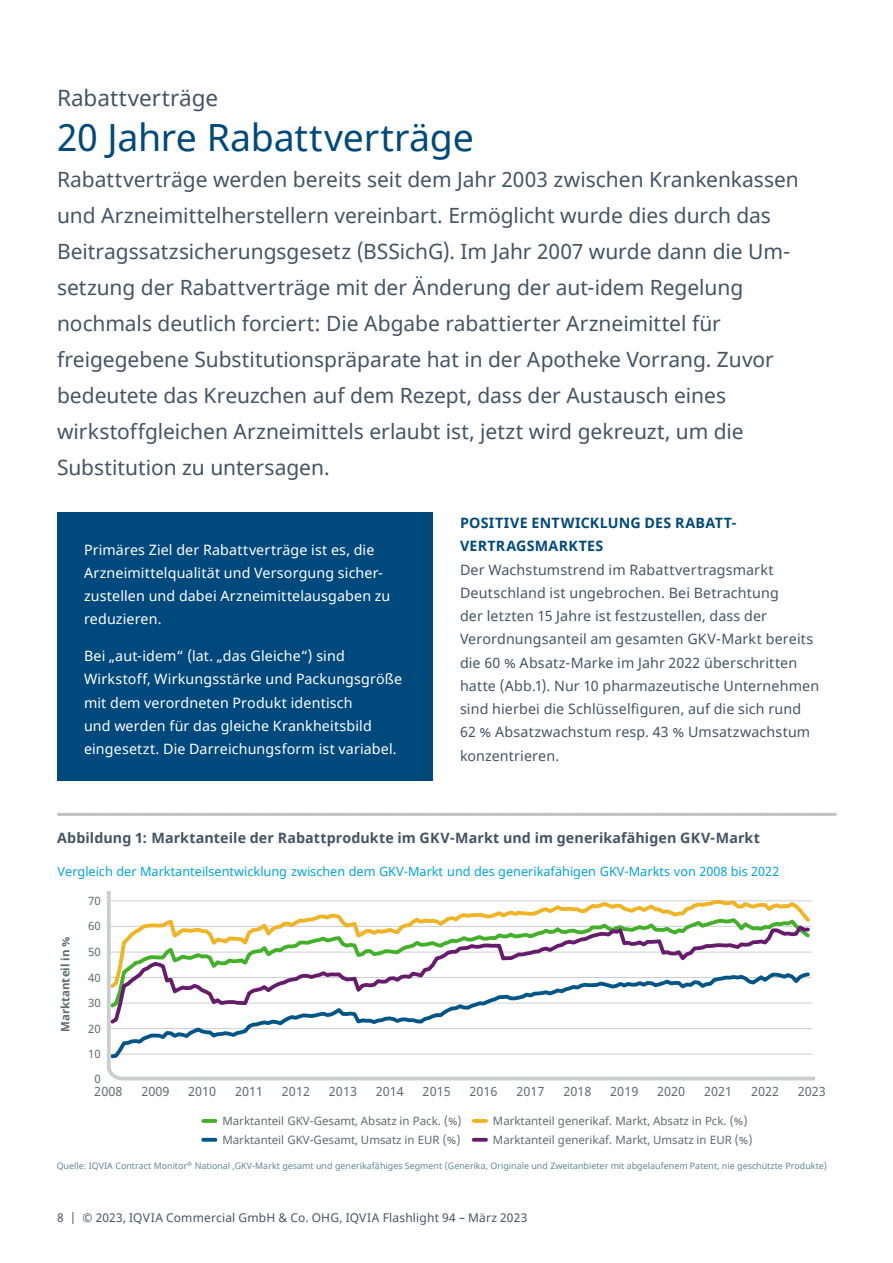
<style>
.page{position:relative;width:893px;height:1263px;background:#fff}
.page>*{position:absolute;margin:0;border:0;box-sizing:border-box;transform-origin:0 0}
.t1{font:37.5px "Noto Sans";letter-spacing:-.005em;color:#00497c}
.t2{font:22.5px "Noto Sans";color:#435465}
.t3{font:21px/36px "Noto Sans";color:#435465}
.t4{font:14.25px/23.2px "Noto Sans";letter-spacing:.01em;color:#435465}
.t5{font:14.25px/23.2px "Noto Sans";letter-spacing:.01em;color:#fff}
.t6{font:700 14.25px "Noto Sans";letter-spacing:.01em;color:#435465}
.t7{font:700 14.25px/23.2px "Noto Sans";letter-spacing:.02em;color:#00497c}
.t8{font:12.75px "Noto Sans";color:#00a3e0}
.t9{font:12.75px "Noto Sans";letter-spacing:.005em;color:#606b71}
.t10{font:12px "Noto Sans";letter-spacing:.015em;color:#435465}
.t11{font:11.55px "Noto Sans";color:#606b71}
.t12{font:700 11.55px "Noto Sans";color:#606b71}
.t13{font:8.85px "Noto Sans";letter-spacing:.005em;color:#628597}
</style>
<div class="page">
<div style="left:57px;top:512px;width:376px;height:269px;background:#00497c"></div>
<svg style="left:59px;top:813px;width:776px;height:3px;background:#c2c3c8"></svg>
<svg style="left:203px;top:1138px;width:12px;height:4px"></svg>
<svg style="left:203px;top:1119px;width:12px;height:4px"></svg>
<svg style="left:474px;top:1119px;width:12px;height:4px"></svg>
<svg style="left:474px;top:1138px;width:12px;height:4px"></svg>
<svg style="left:107px;top:891px;width:708px;height:190px"></svg>
<p class="t2" style="left:57px;top:83px;width:163px">Rabattverträge</p>
<h1 class="t1" style="left:57px;top:112px;width:418px">20 Jahre Rabattverträge</h1>
<p class="t3" style="left:57px;top:162px;width:743px">Rabattverträge werden bereits seit dem Jahr 2003 zwischen Krankenkassen und Arzneimittelherstellern vereinbart. Ermöglicht wurde dies durch das Beitragssatzsicherungsgesetz (BSSichG). Im Jahr 2007 wurde dann die Um&shy;setzung der Rabattverträge mit der Änderung der aut-idem Regelung nochmals deutlich forciert: Die Abgabe rabattierter Arzneimittel für freigegebene Substitutionspräparate hat in der Apotheke Vorrang. Zuvor bedeutete das Kreuzchen auf dem Rezept, dass der Austausch eines wirkstoffgleichen Arzneimittels erlaubt ist, jetzt wird gekreuzt, um die Substitution zu untersagen.</p>
<p class="t7" style="left:460px;top:512px;width:278px">POSITIVE ENTWICKLUNG DES RABATT-<br>VERTRAGSMARKTES</p>
<p class="t4" style="left:460px;top:558px;width:361px">Der Wachstumstrend im Rabattvertragsmarkt Deutschland ist ungebrochen. Bei Betrachtung<br>der letzten 15 Jahre ist festzustellen, dass der Verordnungsanteil am gesamten GKV-Markt bereits die 60 % Absatz-Marke im Jahr 2022 überschritten hatte (Abb.1). Nur 10 pharmazeutische Unternehmen sind hierbei die Schlüsselfiguren, auf die sich rund 62 % Absatzwachstum resp. 43 % Umsatzwachstum konzentrieren.</p>
<p class="t5" style="left:84px;top:538px;width:308px">Primäres Ziel der Rabattverträge ist es, die Arzneimittelqualität und Versorgung sicher&shy;zustellen und dabei Arzneimittelausgaben zu reduzieren.</p>
<p class="t5" style="left:84px;top:645px;width:320px">Bei „aut-idem“ (lat. „das Gleiche“) sind Wirkstoff, Wirkungsstärke und Packungsgröße mit dem verordneten Produkt identisch<br>und werden für das gleiche Krankheitsbild eingesetzt. Die Darreichungsform ist variabel.</p>
<p class="t6" style="left:57px;top:828px;width:704px">Abbildung 1: Marktanteile der Rabattprodukte im GKV-Markt und im generikafähigen GKV-Markt</p>
<p class="t8" style="left:58px;top:862px;width:723px">Vergleich der Marktanteilsentwicklung zwischen dem GKV-Markt und des generikafähigen GKV-Markts von 2008 bis 2022</p>
<p class="t11" style="left:88px;top:893px;width:14px">70</p>
<p class="t12" style="left:57px;top:1032px;width:97px;rotate:-90deg">Marktanteil in %</p>
<p class="t11" style="left:88px;top:918px;width:14px">60</p>
<p class="t11" style="left:88px;top:944px;width:14px">50</p>
<p class="t11" style="left:88px;top:969px;width:14px">40</p>
<p class="t11" style="left:88px;top:995px;width:14px">30</p>
<p class="t11" style="left:88px;top:1020px;width:14px">20</p>
<p class="t11" style="left:88px;top:1046px;width:14px">10</p>
<p class="t11" style="left:94px;top:1071px;width:8px">0</p>
<p class="t9" style="left:94px;top:1082px;width:30px">2008</p>
<p class="t9" style="left:141px;top:1082px;width:30px">2009</p>
<p class="t9" style="left:188px;top:1082px;width:30px">2010</p>
<p class="t9" style="left:235px;top:1082px;width:30px">2011</p>
<p class="t9" style="left:282px;top:1082px;width:30px">2012</p>
<p class="t9" style="left:423px;top:1082px;width:30px">2015</p>
<p class="t9" style="left:329px;top:1082px;width:30px">2013</p>
<p class="t9" style="left:469px;top:1082px;width:30px">2016</p>
<p class="t9" style="left:376px;top:1082px;width:30px">2014</p>
<p class="t9" style="left:517px;top:1082px;width:30px">2017</p>
<p class="t9" style="left:563px;top:1082px;width:30px">2018</p>
<p class="t9" style="left:610px;top:1082px;width:30px">2019</p>
<p class="t9" style="left:657px;top:1082px;width:30px">2020</p>
<p class="t9" style="left:704px;top:1082px;width:30px">2021</p>
<p class="t9" style="left:751px;top:1082px;width:30px">2022</p>
<p class="t9" style="left:798px;top:1082px;width:30px">2023</p>
<p class="t11" style="left:222px;top:1113px;width:241px">Marktanteil GKV-Gesamt, Absatz in Pack. (%)</p>
<p class="t11" style="left:493px;top:1113px;width:256px">Marktanteil generikaf. Markt, Absatz in Pck. (%)</p>
<p class="t11" style="left:222px;top:1132px;width:240px">Marktanteil GKV-Gesamt, Umsatz in EUR (%)</p>
<p class="t11" style="left:493px;top:1132px;width:261px">Marktanteil generikaf. Markt, Umsatz in EUR (%)</p>
<p class="t13" style="left:57px;top:1160px;width:772px">Quelle: IQVIA Contract Monitor<sup>®</sup> National ,GKV-Markt gesamt und generikafähiges Segment (Generika, Originale und Zweitanbieter mit abgelaufenem Patent, nie geschützte Produkte)</p>
<p class="t10" style="left:57px;top:1209px;width:472px">8 | © 2023, IQVIA Commercial GmbH &amp; Co. OHG, IQVIA Flashlight 94 – März 2023</p>
</div>
